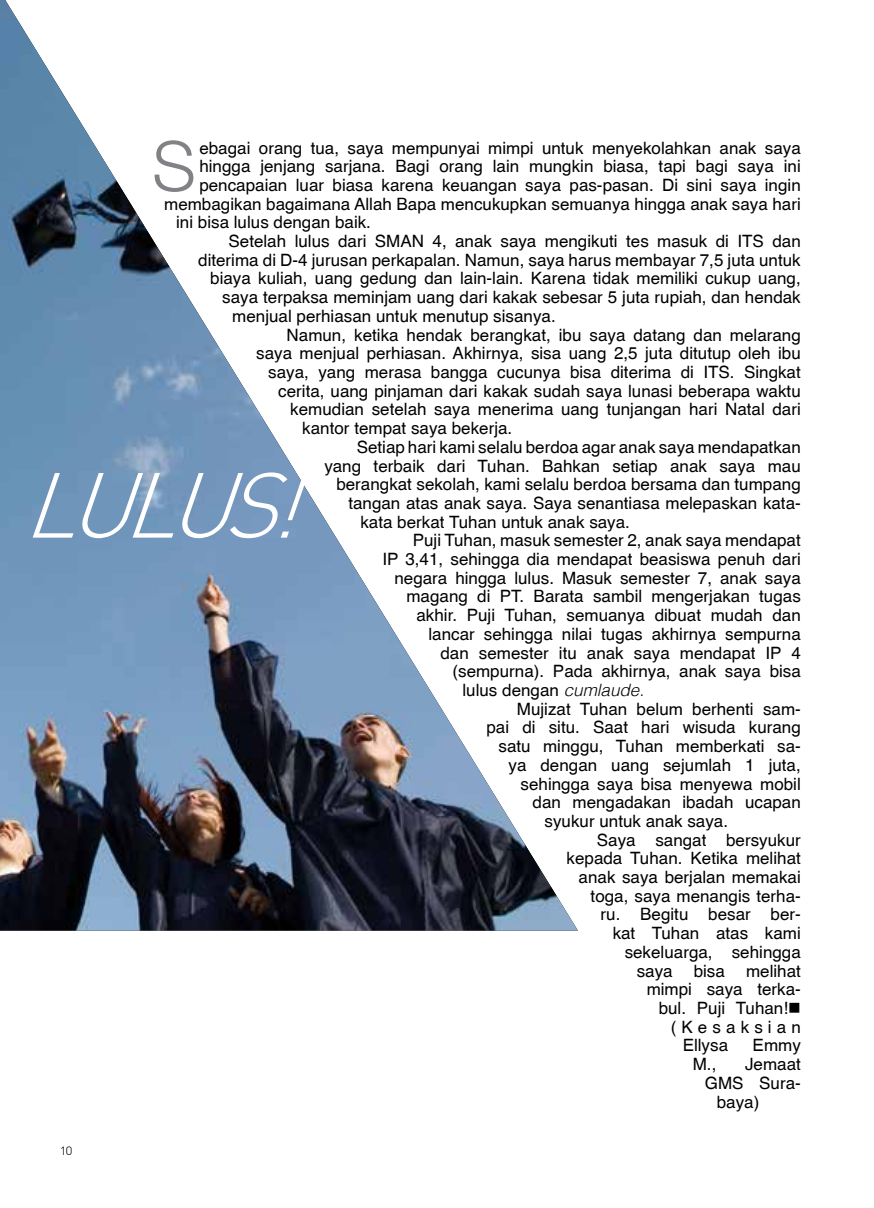
<style>
.page{position:relative;width:874px;height:1208px;background:#fff}
.page>*{position:absolute;margin:0;border:0;box-sizing:border-box;transform-origin:0 0}
.t1{font:italic 300 90.8px "DIN";color:#fff}
.t2{font:300 69.4px "Helvetica Neue LT Pro";color:#808285}
.t3{font:17px "Helvetica";color:#000}
.t4{font:17px "Helvetica";letter-spacing:.3em;color:#000}
.t5{font:300 14px "DIN Alternate";color:#000}
.s1{font-weight:300;font-style:italic}
</style>
<div class="page">
<img style="left:0;top:0;width:577px;height:930px">
<h2 class="t2" style="left:152px;top:124px;width:45px">S</h2>
<p class="t3" style="left:199px;top:137px;width:602px">ebagai orang tua, saya mempunyai mimpi untuk menyekolahkan anak saya</p>
<p class="t3" style="left:199px;top:156px;width:602px">hingga jenjang sarjana. Bagi orang lain mungkin biasa, tapi bagi saya ini</p>
<p class="t3" style="left:199px;top:174px;width:602px">pencapaian luar biasa karena keuangan saya pas-pasan. Di sini saya ingin</p>
<p class="t3" style="left:164px;top:193px;width:637px">membagikan bagaimana Allah Bapa mencukupkan semuanya hingga anak saya hari</p>
<p class="t3" style="left:176px;top:212px;width:196px">ini bisa lulus dengan baik.</p>
<p class="t3" style="left:228px;top:230px;width:573px">Setelah lulus dari SMAN 4, anak saya mengikuti tes masuk di ITS dan</p>
<p class="t3" style="left:198px;top:249px;width:603px">diterima di D-4 jurusan perkapalan. Namun, saya harus membayar 7,5 juta untuk</p>
<p class="t3" style="left:210px;top:268px;width:591px">biaya kuliah, uang gedung dan lain-lain. Karena tidak memiliki cukup uang,</p>
<p class="t3" style="left:222px;top:286px;width:579px">saya terpaksa meminjam uang dari kakak sebesar 5 juta rupiah, dan hendak</p>
<p class="t3" style="left:232px;top:305px;width:325px">menjual perhiasan untuk menutup sisanya.</p>
<p class="t3" style="left:286px;top:324px;width:515px">Namun, ketika hendak berangkat, ibu saya datang dan melarang</p>
<p class="t3" style="left:256px;top:343px;width:545px">saya menjual perhiasan. Akhirnya, sisa uang 2,5 juta ditutup oleh ibu</p>
<p class="t3" style="left:268px;top:361px;width:533px">saya, yang merasa bangga cucunya bisa diterima di ITS. Singkat</p>
<p class="t3" style="left:278px;top:380px;width:523px">cerita, uang pinjaman dari kakak sudah saya lunasi beberapa waktu</p>
<p class="t3" style="left:290px;top:399px;width:511px">kemudian setelah saya menerima uang tunjangan hari Natal dari</p>
<p class="t3" style="left:302px;top:417px;width:211px">kantor tempat saya bekerja.</p>
<p class="t3" style="left:356px;top:436px;width:445px">Setiap hari kami selalu berdoa agar anak saya mendapatkan</p>
<p class="t3" style="left:324px;top:455px;width:478px">yang terbaik dari Tuhan. Bahkan setiap anak saya mau</p>
<p class="t3" style="left:336px;top:473px;width:465px">berangkat sekolah, kami selalu berdoa bersama dan tumpang</p>
<p class="t3" style="left:348px;top:492px;width:453px">tangan atas anak saya. Saya senantiasa melepaskan kata-</p>
<p class="t3" style="left:360px;top:511px;width:271px">kata berkat Tuhan untuk anak saya.</p>
<p class="t3" style="left:412px;top:530px;width:389px">Puji Tuhan, masuk semester 2, anak saya mendapat</p>
<p class="t3" style="left:382px;top:548px;width:419px">IP 3,41, sehingga dia mendapat beasiswa penuh dari</p>
<p class="t3" style="left:394px;top:567px;width:407px">negara hingga lulus. Masuk semester 7, anak saya</p>
<p class="t3" style="left:406px;top:586px;width:395px">magang di PT. Barata sambil mengerjakan tugas</p>
<p class="t3" style="left:416px;top:604px;width:385px">akhir. Puji Tuhan, semuanya dibuat mudah dan</p>
<p class="t3" style="left:428px;top:623px;width:373px">lancar sehingga nilai tugas akhirnya sempurna</p>
<p class="t3" style="left:440px;top:642px;width:361px">dan semester itu anak saya mendapat IP 4</p>
<p class="t3" style="left:452px;top:660px;width:350px">(sempurna). Pada akhirnya, anak saya bisa</p>
<p class="t3" style="left:462px;top:679px;width:183px">lulus dengan <span class="s1">cumlaude.</span></p>
<p class="t3" style="left:516px;top:698px;width:285px">Mujizat Tuhan belum berhenti sam-</p>
<p class="t3" style="left:486px;top:717px;width:315px">pai di situ. Saat hari wisuda kurang</p>
<p class="t3" style="left:498px;top:735px;width:303px">satu minggu, Tuhan memberkati sa-</p>
<p class="t3" style="left:508px;top:754px;width:293px">ya dengan uang sejumlah 1 juta,</p>
<p class="t3" style="left:520px;top:773px;width:281px">sehingga saya bisa menyewa mobil</p>
<p class="t3" style="left:532px;top:791px;width:269px">dan mengadakan ibadah ucapan</p>
<p class="t3" style="left:544px;top:810px;width:185px">syukur untuk anak saya.</p>
<p class="t3" style="left:596px;top:829px;width:205px">Saya sangat bersyukur</p>
<p class="t3" style="left:566px;top:847px;width:235px">kepada Tuhan. Ketika melihat</p>
<p class="t3" style="left:578px;top:866px;width:223px">anak saya berjalan memakai</p>
<p class="t3" style="left:590px;top:885px;width:211px">toga, saya menangis terha-</p>
<p class="t3" style="left:600px;top:904px;width:201px">ru. Begitu besar ber-</p>
<p class="t3" style="left:612px;top:922px;width:189px">kat Tuhan atas kami</p>
<p class="t3" style="left:624px;top:941px;width:177px">sekeluarga, sehingga</p>
<p class="t3" style="left:636px;top:960px;width:165px">saya bisa melihat</p>
<p class="t3" style="left:646px;top:978px;width:155px">mimpi saya terka-</p>
<p class="t3" style="left:658px;top:997px;width:143px">bul. Puji Tuhan!■</p>
<p class="t4" style="left:670px;top:1016px;width:131px">(Kesaksian</p>
<p class="t3" style="left:682px;top:1034px;width:47px">Ellysa</p>
<p class="t3" style="left:752px;top:1034px;width:50px">Emmy</p>
<p class="t3" style="left:692px;top:1053px;width:25px">M.,</p>
<p class="t3" style="left:744px;top:1053px;width:57px">Jemaat</p>
<p class="t3" style="left:704px;top:1072px;width:97px">GMS Sura-</p>
<p class="t3" style="left:716px;top:1091px;width:44px">baya)</p>
<h1 class="t1" style="left:23px;top:449px;width:313px">LULUS!</h1>
<p class="t5" style="left:61px;top:1141px;width:14px">10</p>
</div>
